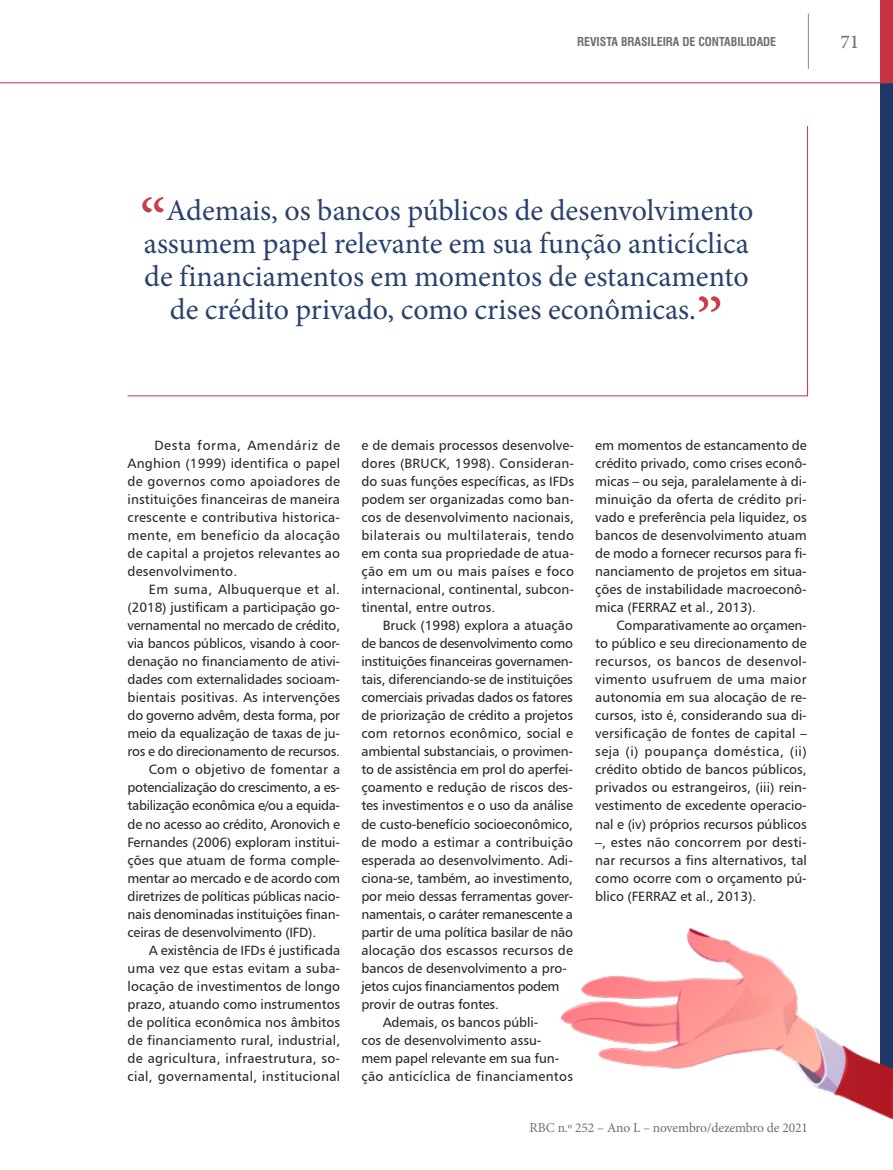
<style>
.page{position:relative;width:893px;height:1170px;background:#fff}
.page>*{position:absolute;margin:0;border:0;box-sizing:border-box;transform-origin:0 0}
.ARTIGO_janela{font:67.5px "Minion Pro";color:#ca3d4d}
.ARTIGO_janela-2{font:30px "Minion Pro";color:#29416e}
.t1{font:500 19.5px "Minion Pro";color:#706f6f}
.ARTIGO_texto{font:13.5px/18px "Humanist 777 BT Roman B";letter-spacing:-.01em;color:#282827;text-align:justify}
.t2{font:13.5px "Minion Pro";letter-spacing:-.01em;color:#706f6f}
.t3{font:700 condensed 12px "Swiss 721 BT";color:#706f6f}
</style>
<div class="page">
<div style="left:880px;top:82px;width:13px;height:1002px;background:#1e3766"></div>
<div style="left:880px;top:0;width:13px;height:82px;background:#c73344"></div>
<hr style="left:808px;top:14px;width:1px;height:55px;background:#878787">
<hr style="left:0;top:82px;width:893px;height:1px;background:#c73344">
<svg style="left:127px;top:126px;width:681px;height:270px"></svg>
<img style="left:561px;top:928px;width:332px;height:190px">
<p class="t3" style="left:577px;top:34px;width:201px">REVISTA BRASILEIRA DE CONTABILIDADE</p>
<h3 class="t1" style="left:840px;top:29px;width:20px">71</h3>
<p class="ARTIGO_janela" style="left:139px;top:178px;width:28px">“</p>
<p class="ARTIGO_janela-2" style="left:166px;top:190px;width:589px">Ademais, os bancos públicos de desenvolvimento</p>
<p class="ARTIGO_janela-2" style="left:144px;top:223px;width:607px">assumem papel relevante em sua função anticíclica</p>
<p class="ARTIGO_janela-2" style="left:144px;top:256px;width:606px">de financiamentos em momentos de estancamento</p>
<p class="ARTIGO_janela-2" style="left:170px;top:289px;width:528px">de crédito privado, como crises econômicas.</p>
<p class="ARTIGO_janela" style="left:696px;top:277px;width:29px">”</p>
<p class="ARTIGO_texto" style="left:128px;top:436px;width:214px;text-indent:27px">Desta forma, Amendáriz de Anghion (1999) identifica o papel de governos como apoiadores de instituições financeiras de maneira crescente e contributiva historica&shy;mente, em benefício da alocação de capital a projetos relevantes ao desenvolvimento.</p>
<p class="ARTIGO_texto" style="left:128px;top:580px;width:214px;text-indent:21px">Em suma, Albuquerque et al. (2018) justificam a participação go&shy;vernamental no mercado de crédito, via bancos públicos, visando à coor&shy;denação no financiamento de ativi&shy;dades com externalidades socioam&shy;bientais positivas. As intervenções do governo advêm, desta forma, por meio da equalização de taxas de ju&shy;ros e do direcionamento de recursos.</p>
<p class="ARTIGO_texto" style="left:128px;top:760px;width:214px;text-indent:21px">Com o objetivo de fomentar a potencialização do crescimento, a es&shy;tabilização econômica e/ou a equida&shy;de no acesso ao crédito, Aronovich e Fernandes (2006) exploram institui&shy;ções que atuam de forma comple&shy;mentar ao mercado e de acordo com diretrizes de políticas públicas nacio&shy;nais denominadas instituições finan&shy;ceiras de desenvolvimento (IFD).</p>
<p class="ARTIGO_texto" style="left:128px;top:940px;width:214px;text-indent:21px">A existência de IFDs é justificada uma vez que estas evitam a suba&shy;locação de investimentos de longo prazo, atuando como instrumentos de política econômica nos âmbitos de financiamento rural, industrial, de agricultura, infraestrutura, so&shy;cial, governamental, institucional</p>
<p class="ARTIGO_texto" style="left:361px;top:436px;width:214px">e de demais processos desenvolve&shy;dores (BRUCK, 1998). Consideran&shy;do suas funções específicas, as IFDs podem ser organizadas como ban&shy;cos de desenvolvimento nacionais, bilaterais ou multilaterais, tendo em conta sua propriedade de atua&shy;ção em um ou mais países e foco internacional, continental, subcon&shy;tinental, entre outros.</p>
<p class="ARTIGO_texto" style="left:361px;top:616px;width:213px;text-align:left;text-indent:21px">Bruck (1998) explora a atuação de bancos de desenvolvimento como instituições financeiras governamen&shy;tais, diferenciando-se de instituições comerciais privadas dados os fatores de priorização de crédito a projetos com retornos econômico, social e ambiental substanciais, o provimen&shy;to de assistência em prol do aperfei&shy;çoamento e redução de riscos des&shy;tes investimentos e o uso da análise de custo-benefício socioeconômico, de modo a estimar a contribuição esperada ao desenvolvimento. Adi&shy;ciona-se, também, ao investimento, por meio dessas ferramentas gover&shy;namentais, o caráter remanescente a partir de uma política basilar de não alocação dos escassos recursos de bancos de desenvolvimento a pro&shy;jetos cujos financiamentos podem provir de outras fontes.</p>
<p class="ARTIGO_texto" style="left:361px;top:1012px;width:213px;text-align:left;text-indent:21px">Ademais, os bancos públi-<br>cos de desenvolvimento assu&shy;mem papel relevante em sua fun&shy;ção anticíclica de financiamentos</p>
<p class="ARTIGO_texto" style="left:595px;top:436px;width:213px">em momentos de estancamento de crédito privado, como crises econô&shy;micas – ou seja, paralelamente à di&shy;minuição da oferta de crédito pri&shy;vado e preferência pela liquidez, os bancos de desenvolvimento atuam de modo a fornecer recursos para fi&shy;nanciamento de projetos em situa&shy;ções de instabilidade macroeconô&shy;mica (FERRAZ et al., 2013).</p>
<p class="ARTIGO_texto" style="left:595px;top:616px;width:213px;text-indent:21px">Comparativamente ao orçamen&shy;to público e seu direcionamento de recursos, os bancos de desenvol&shy;vimento usufruem de uma maior autonomia em sua alocação de re&shy;cursos, isto é, considerando sua di&shy;versificação de fontes de capital – seja (i) poupança doméstica, (ii) crédito obtido de bancos públicos, privados ou estrangeiros, (iii) rein&shy;vestimento de excedente operacio&shy;nal e (iv) próprios recursos públicos –, estes não concorrem por desti&shy;nar recursos a fins alternativos, tal como ocorre com o orçamento pú&shy;blico (FERRAZ et al., 2013).</p>
<p class="t2" style="left:530px;top:1118px;width:280px">RBC n.º 252 – Ano L – novembro/dezembro de 2021</p>
</div>
